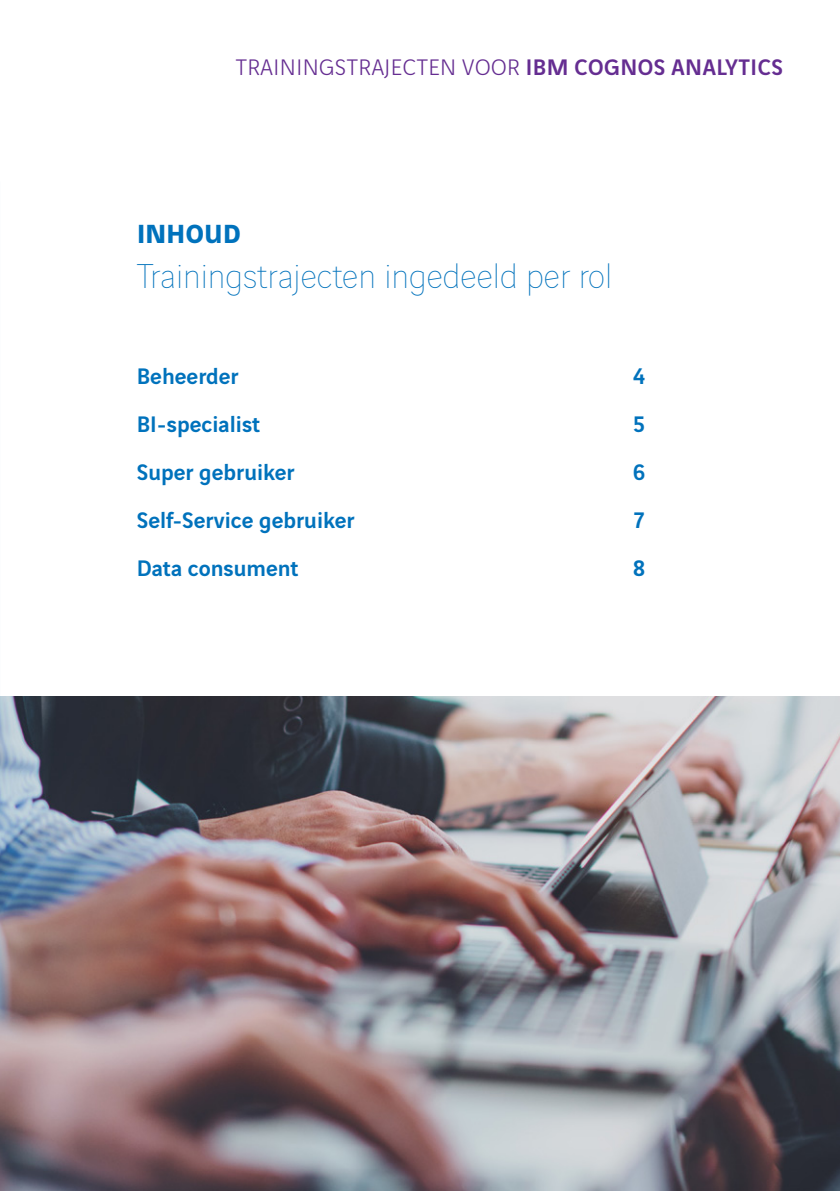
<style>
.page{position:relative;width:840px;height:1191px;background:#fff}
.page>*{position:absolute;margin:0;border:0;box-sizing:border-box;transform-origin:0 0}
.t1{font:200 36.8px "Vinci Sans";color:#0072bc}
.t2{font:700 28px "Vinci Sans";letter-spacing:.02em;color:#0072bc}
.Body_tekst{font:500 24px "Vinci Sans";color:#0072bc}
.t3{font:300 24px "Vinci Sans";letter-spacing:.02em;color:#652d91}
.s1{font-weight:500}
</style>
<div class="page">
<img style="left:0;top:696px;width:839px;height:495px">
<p class="t3" style="left:235px;top:50px;width:548px">TRAININGSTRAJECTEN VOOR <span class="s1">IBM COGNOS ANALYTICS</span></p>
<p class="t2" style="left:137px;top:211px;width:105px">INHOUD</p>
<h1 class="t1" style="left:137px;top:250px;width:476px">Trainingstrajecten ingedeeld per rol</h1>
<p class="Body_tekst" style="left:137px;top:358px;width:103px">Beheerder</p>
<p class="Body_tekst" style="left:137px;top:406px;width:125px">BI-specialist</p>
<p class="Body_tekst" style="left:137px;top:454px;width:159px">Super gebruiker</p>
<p class="Body_tekst" style="left:137px;top:502px;width:219px">Self-Service gebruiker</p>
<p class="Body_tekst" style="left:137px;top:550px;width:163px">Data consument</p>
<p class="Body_tekst" style="left:632px;top:358px;width:13px">4</p>
<p class="Body_tekst" style="left:632px;top:406px;width:13px">5</p>
<p class="Body_tekst" style="left:632px;top:454px;width:13px">6</p>
<p class="Body_tekst" style="left:632px;top:502px;width:13px">7</p>
<p class="Body_tekst" style="left:632px;top:550px;width:13px">8</p>
</div>
